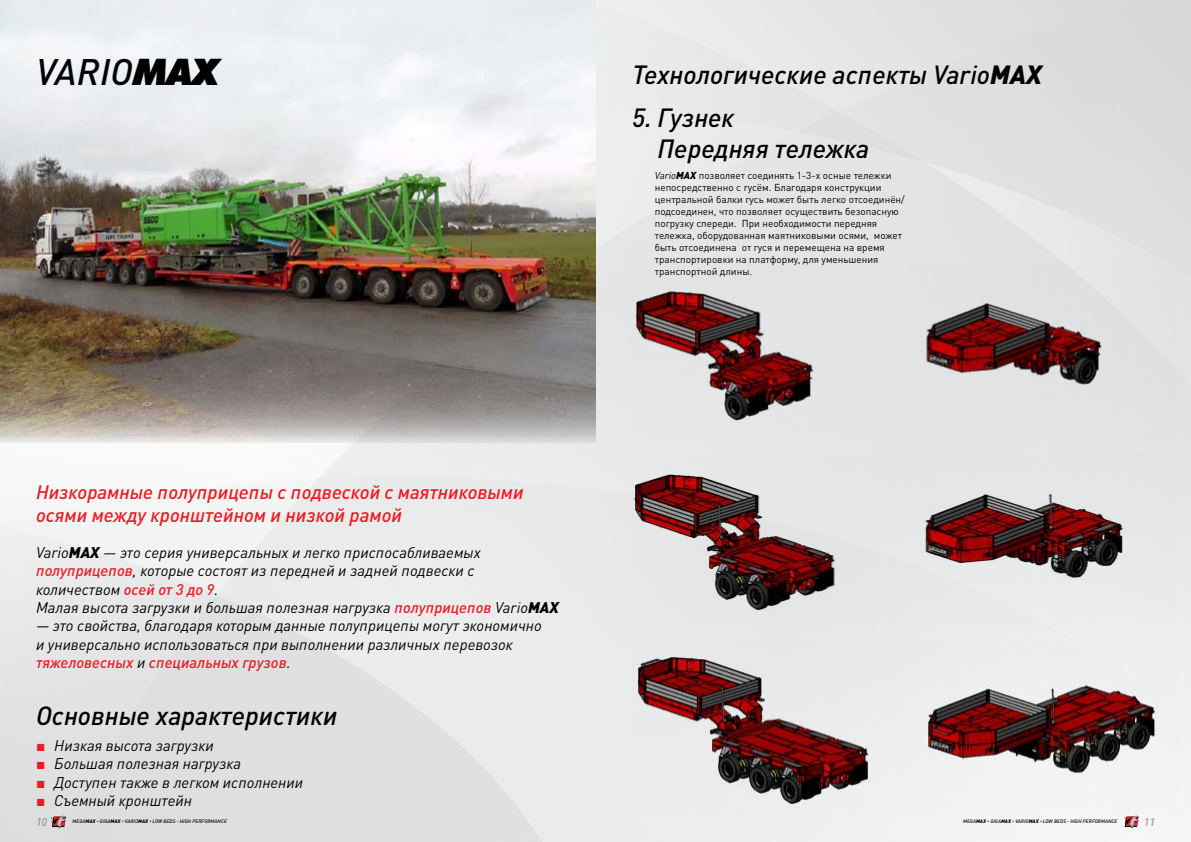
<style>
.page{position:relative;width:1191px;height:842px;background:#fff}
.page>*{position:absolute;margin:0;border:0;box-sizing:border-box;transform-origin:0 0}
.t1{font:italic 500 36.5px "DIN Pro";letter-spacing:.01em;color:#000}
.t2{font:italic 500 26px/31.2px "DIN Pro";color:#000}
.t3{font:italic 500 19.3px/23.2px "DIN Pro";color:#ed1b23}
.t4{font:italic 15.3px/18.4px "DIN Pro";color:#000}
.t5{font:italic 500 11px "DIN Pro";color:#939598}
.t6{font:10px/12px "DIN Pro";color:#000}
.t7{font:italic 500 5px "DIN Pro";letter-spacing:.01em;color:#000}
.s1{font-family:"Futura BT";font-weight:900}
.s2{font-weight:900}
.s3{font-style:italic}
.s4{font-weight:900;font-style:italic}
.s5{font-weight:500;color:#ed1b23}
.s6{font-family:"Arial";font-weight:700;color:#ed1b23}
</style>
<div class="page">
<img style="left:0;top:0;width:1191px;height:842px">
<svg style="left:52px;top:816px;width:14px;height:13px"></svg>
<svg style="left:1124px;top:816px;width:15px;height:13px"></svg>
<img style="left:0;top:0;width:595px;height:442px">
<img style="left:631px;top:266px;width:545px;height:170px">
<img style="left:632px;top:454px;width:543px;height:171px">
<img style="left:632px;top:643px;width:545px;height:170px">
<h1 class="t1" style="left:36px;top:42px;width:184px">VARIO<span class="s1">MAX</span></h1>
<h2 class="t2" style="left:632px;top:57px;width:411px">Технологические аспекты Vario<span class="s2">MAX</span></h2>
<h2 class="t2" style="left:657px;top:99px;width:213px;text-indent:-26px">5. Гузнек<br>Передняя тележка</h2>
<p class="t6" style="left:655px;top:169px;width:251px"><span class="s3">Vario</span><span class="s4">MAX</span> позволяет соединять 1-3-х осные тележки непосредственно с гусём. Благодаря конструкции центральной балки гусь может быть легко отсоединён/ подсоединен, что позволяет осуществить безопасную погрузку спереди. При необходимости передняя тележка, оборудованная маятниковыми осями, может быть отсоединена от гуся и перемещена на время транспортировки на платформу, для уменьшения транспортной длины.</p>
<p class="t3" style="left:36px;top:478px;width:489px">Низкорамные полуприцепы с подвеской с маятниковыми осями между кронштейном и низкой рамой</p>
<p class="t4" style="left:36px;top:541px;width:524px">Vario<span class="s2">MAX</span> — это серия универсальных и легко приспосабливаемых <span class="s5">полуприцепов</span>, которые состоят из передней и задней подвески с количеством <span class="s5">осей от 3 до 9</span>.<br>Малая высота загрузки и большая полезная нагрузка <span class="s5">полуприцепов</span> Vario<span class="s2">MAX</span></p>
<p class="t4" style="left:36px;top:615px;width:507px">— это свойства, благодаря которым данные полуприцепы могут экономично и универсально использоваться при выполнении различных перевозок <span class="s5">тяжеловесных</span> и <span class="s5">специальных грузов</span>.</p>
<h2 class="t2" style="left:36px;top:697px;width:303px">Основные характеристики</h2>
<p class="t4" style="left:36px;top:734px;width:179px"><span class="s6">■</span> Низкая высота загрузки</p>
<p class="t4" style="left:36px;top:753px;width:207px"><span class="s6">■</span> Большая полезная нагрузка</p>
<p class="t4" style="left:36px;top:771px;width:269px"><span class="s6">■</span> Доступен также в легком исполнении</p>
<p class="t4" style="left:36px;top:790px;width:157px"><span class="s6">■</span> Съемный кронштейн</p>
<p class="t5" style="left:36px;top:813px;width:13px">10</p>
<p class="t7" style="left:73px;top:817px;width:156px">MEGA<span class="s2">MAX -</span> GIGA<span class="s2">MAX -</span> VARIO<span class="s2">MAX -</span> LOW BEDS - HIGH PERFORMANCE</p>
<p class="t7" style="left:963px;top:817px;width:156px">MEGA<span class="s2">MAX -</span> GIGA<span class="s2">MAX -</span> VARIO<span class="s2">MAX -</span> LOW BEDS - HIGH PERFORMANCE</p>
<p class="t5" style="left:1143px;top:813px;width:13px">11</p>
</div>
